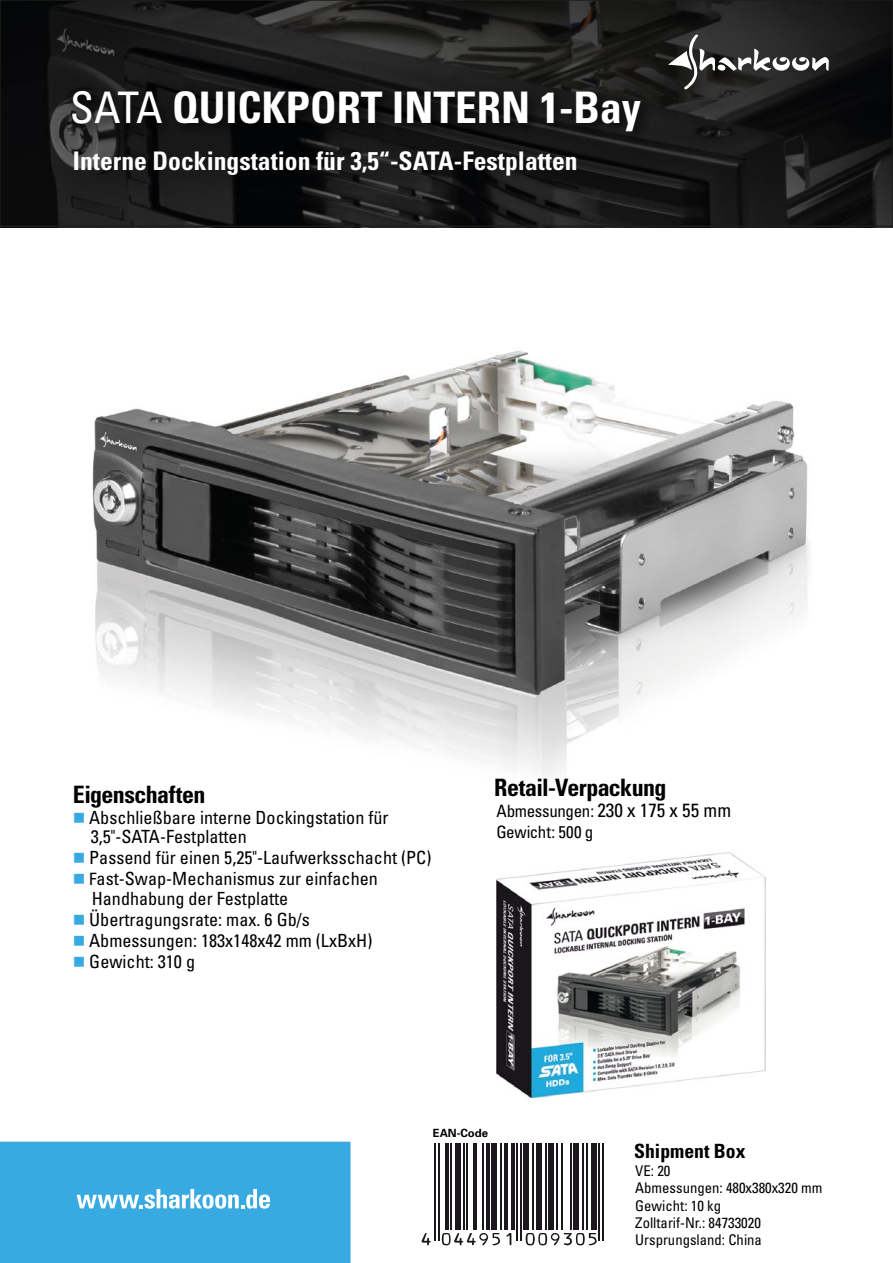
<style>
.page{position:relative;width:893px;height:1263px;background:#fff}
.page>*{position:absolute;margin:0;border:0;box-sizing:border-box;transform-origin:0 0}
.t1{font:700 condensed 43.5px "Univers";color:#fff}
.t2{font:700 condensed 25.65px "Univers";color:#fff}
.t3{font:700 condensed 24px "Univers";letter-spacing:-.025em;color:#000101}
.t4{font:700 condensed 19.65px "Univers";color:#000101}
.t5{font:condensed 18.15px/19.5px "Univers";color:#000101}
.t6{font:condensed 16.95px/21px "Univers";letter-spacing:-.02em;color:#000101}
.t7{font:condensed 14.7px/17.1px "Univers";color:#000101}
.t8{font:700 11.25px "Univers";color:#000101}
.s1{font-weight:400}
.s2{color:#37aae1}
.s3{font-size:16.95px}
.s4{font-size:19.05px}
</style>
<div class="page">
<img style="left:92px;top:350px;width:717px;height:429px">
<img style="left:496px;top:852px;width:269px;height:245px">
<img style="left:0;top:3px;width:893px;height:225px">
<svg style="left:668px;top:34px;width:161px;height:56px;background:#474646"></svg>
<div style="left:0;top:1142px;width:350px;height:121px;background:#37aae1"></div>
<svg style="left:77px;top:1189px;width:193px;height:19px"></svg>
<img style="left:61px;top:77px;width:597px;height:74px">
<hr style="left:434px;top:1143px;width:2px;height:98px;background:#1b171c">
<hr style="left:438px;top:1143px;width:1px;height:98px;background:#1b171c">
<hr style="left:445px;top:1143px;width:3px;height:87px;background:#1b171c">
<hr style="left:450px;top:1143px;width:2px;height:87px;background:#1b171c">
<div style="left:455px;top:1143px;width:6px;height:87px;background:#1b171c"></div>
<hr style="left:463px;top:1143px;width:1px;height:87px;background:#1b171c">
<hr style="left:466px;top:1143px;width:2px;height:87px;background:#1b171c">
<hr style="left:473px;top:1143px;width:4px;height:87px;background:#1b171c">
<hr style="left:483px;top:1143px;width:1px;height:87px;background:#1b171c">
<hr style="left:486px;top:1143px;width:3px;height:87px;background:#1b171c">
<div style="left:491px;top:1143px;width:6px;height:87px;background:#1b171c"></div>
<hr style="left:500px;top:1143px;width:2px;height:87px;background:#1b171c">
<hr style="left:504px;top:1143px;width:3px;height:87px;background:#1b171c">
<hr style="left:511px;top:1143px;width:4px;height:87px;background:#1b171c">
<hr style="left:516px;top:1143px;width:2px;height:98px;background:#1b171c">
<hr style="left:520px;top:1143px;width:1px;height:98px;background:#1b171c">
<div style="left:524px;top:1143px;width:5px;height:87px;background:#1b171c"></div>
<hr style="left:532px;top:1143px;width:2px;height:87px;background:#1b171c">
<div style="left:536px;top:1143px;width:5px;height:87px;background:#1b171c"></div>
<hr style="left:545px;top:1143px;width:2px;height:87px;background:#1b171c">
<div style="left:548px;top:1143px;width:6px;height:87px;background:#1b171c"></div>
<hr style="left:556px;top:1143px;width:1px;height:87px;background:#1b171c">
<hr style="left:561px;top:1143px;width:2px;height:87px;background:#1b171c">
<hr style="left:570px;top:1143px;width:1px;height:87px;background:#1b171c">
<div style="left:574px;top:1143px;width:5px;height:87px;background:#1b171c"></div>
<hr style="left:582px;top:1143px;width:2px;height:87px;background:#1b171c">
<hr style="left:586px;top:1143px;width:1px;height:87px;background:#1b171c">
<div style="left:592px;top:1143px;width:5px;height:87px;background:#1b171c"></div>
<hr style="left:598px;top:1143px;width:2px;height:98px;background:#1b171c">
<hr style="left:602px;top:1143px;width:1px;height:98px;background:#1b171c">
<svg style="left:422px;top:1233px;width:9px;height:12px"></svg>
<svg style="left:442px;top:1233px;width:58px;height:12px"></svg>
<svg style="left:506px;top:1233px;width:5px;height:12px"></svg>
<svg style="left:526px;top:1233px;width:71px;height:12px"></svg>
<div style="left:0;top:0;width:893px;height:227px;border:2px solid #1d1d1b"></div>
<h1 class="t1" style="left:70px;top:81px;width:573px"><span class="s1">SATA</span> QUICKPORT INTERN 1-Bay</h1>
<h2 class="t2" style="left:73px;top:145px;width:506px">Interne Dockingstation für 3,5“-SATA-Festplatten</h2>
<h3 class="t3" style="left:73px;top:779px;width:134px">Eigenschaften</h3>
<p class="t5" style="left:91px;top:807px;width:299px;text-indent:-18px"><span class="s2">■</span> Abschließbare interne Dockingstation für<br>3,5"-SATA-Festplatten</p>
<p class="t5" style="left:73px;top:848px;width:360px"><span class="s2">■</span> Passend für einen 5,25"-Laufwerksschacht (PC)</p>
<p class="t5" style="left:92px;top:869px;width:288px;text-indent:-19px"><span class="s2">■</span> <span class="s3">F</span>ast-Swap-Mechanismus zur einfachen<br>Handhabung der Festplatte</p>
<p class="t5" style="left:73px;top:909px;width:238px"><span class="s2">■</span> Übertragungsrate: max. 6 Gb/s</p>
<p class="t5" style="left:73px;top:930px;width:301px"><span class="s2">■</span> Abmessungen: 183x148x42 mm (LxBxH)</p>
<p class="t5" style="left:73px;top:951px;width:124px"><span class="s2">■</span> Gewicht: 310 g</p>
<h3 class="t3" style="left:494px;top:772px;width:174px">Retail-Verpackung</h3>
<p class="t6" style="left:496px;top:801px;width:236px">Abmessungen: <span class="s4">230 x 175 x 55 mm<br></span>Gewicht: 500 g</p>
<p class="t8" style="left:433px;top:1126px;width:57px">EAN-Code</p>
<p class="t4" style="left:634px;top:1139px;width:113px">Shipment Box</p>
<p class="t7" style="left:635px;top:1162px;width:189px">VE: 20<br>Abmessungen: 480x380x320 mm<br>Gewicht: 10 kg<br>Zolltarif-Nr.: 84733020<br>Ursprungsland: China</p>
</div>
